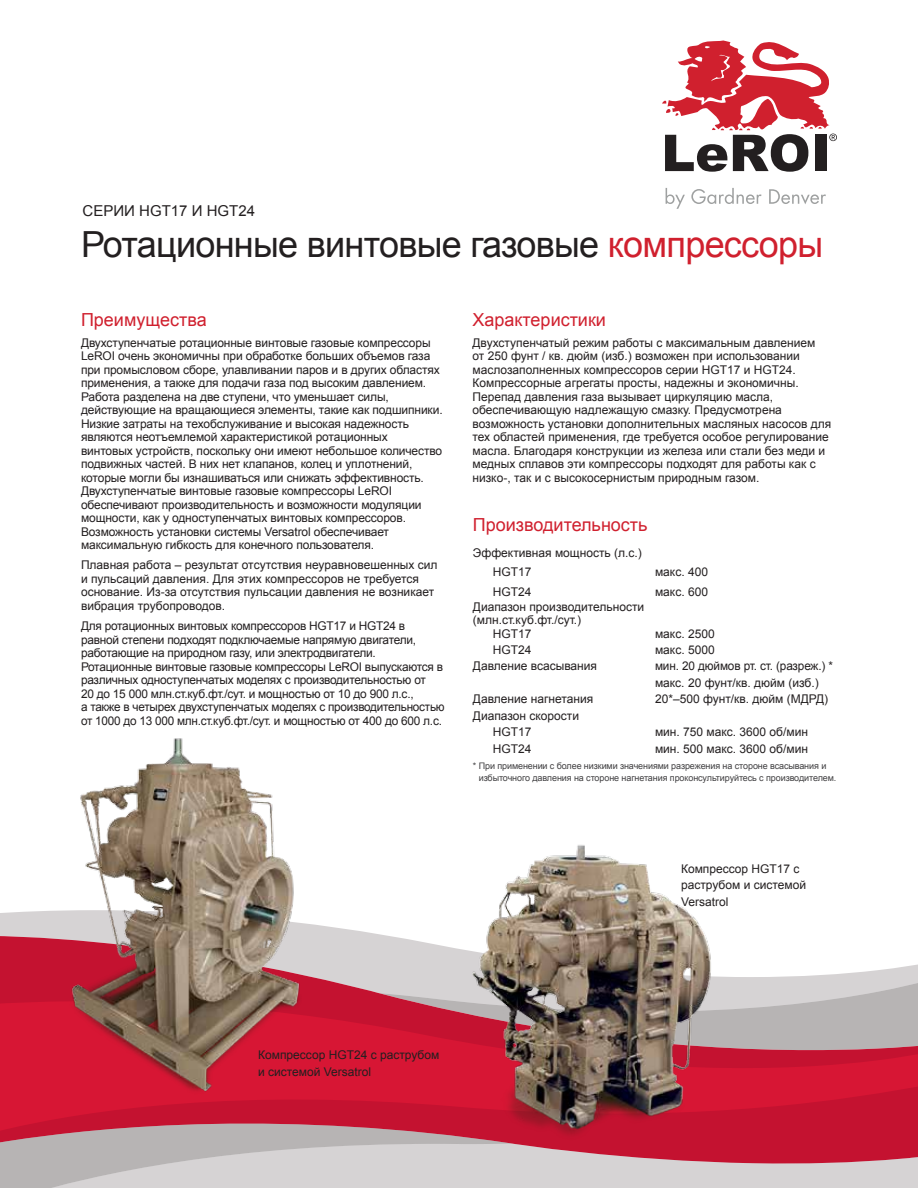
<style>
.page{position:relative;width:918px;height:1188px;background:#fff}
.page>*{position:absolute;margin:0;border:0;box-sizing:border-box;transform-origin:0 0}
.t1{font:36px "Arial";letter-spacing:-.02em;color:#231f20}
.t2{font:18px "Arial";color:#d0202e}
.t3{font:15px "Arial";color:#231f20}
.t4{font:12px/13.5px "Arial";letter-spacing:-.01em;color:#231f20}
.t5{font:9px/12px "Arial";letter-spacing:-.01em;color:#414042}
.s1{color:#d0202e}
</style>
<div class="page">
<svg style="left:0;top:911px;width:388px;height:25px;fill:#d6d3d4"></svg>
<svg style="left:0;top:936px;width:918px;height:62px;fill:#d6d3d4"></svg>
<svg style="left:0;top:998px;width:918px;height:124px;background:#ca364e"></svg>
<svg style="left:0;top:1122px;width:918px;height:66px;background:#c99ea5"></svg>
<svg style="left:666px;top:188px;width:19px;height:21px"></svg>
<svg style="left:691px;top:188px;width:71px;height:16px"></svg>
<svg style="left:769px;top:189px;width:57px;height:15px"></svg>
<svg style="left:662px;top:40px;width:175px;height:132px"></svg>
<div style="left:815px;top:135px;width:11px;height:36px;background:#231f20"></div>
<img style="left:456px;top:845px;width:273px;height:303px">
<img style="left:51px;top:738px;width:270px;height:379px">
<p class="t3" style="left:83px;top:201px;width:174px">СЕРИИ HGT17 И HGT24</p>
<h1 class="t1" style="left:81px;top:221px;width:744px">Ротационные винтовые газовые <span class="s1">компрессоры</span></h1>
<h2 class="t2" style="left:81px;top:308px;width:127px">Преимущества</h2>
<p class="t4" style="left:81px;top:336px;width:363px">Двухступенчатые ротационные винтовые газовые компрессоры LeROI очень экономичны при обработке больших объемов газа при промысловом сборе, улавливании паров и в других областях применения, а также для подачи газа под высоким давлением.<br>Работа разделена на две ступени, что уменьшает силы, действующие на вращающиеся элементы, такие как подшипники.<br>Низкие затраты на техобслуживание и высокая надежность являются неотъемлемой характеристикой ротационных<br>винтовых устройств, поскольку они имеют небольшое количество подвижных частей. В них нет клапанов, колец и уплотнений, которые могли бы изнашиваться или снижать эффективность.<br>Двухступенчатые винтовые газовые компрессоры LeROI обеспечивают производительность и возможности модуляции мощности, как у одноступенчатых винтовых компрессоров.<br>Возможность установки системы Versatrol обеспечивает максимальную гибкость для конечного пользователя.</p>
<p class="t4" style="left:81px;top:558px;width:358px">Плавная работа – результат отсутствия неуравновешенных сил и пульсаций давления. Для этих компрессоров не требуется основание. Из-за отсутствия пульсации давления не возникает вибрация трубопроводов.</p>
<p class="t4" style="left:81px;top:619px;width:365px">Для ротационных винтовых компрессоров HGT17 и HGT24 в равной степени подходят подключаемые напрямую двигатели, работающие на природном газу, или электродвигатели.<br>Ротационные винтовые газовые компрессоры LeROI выпускаются в различных одноступенчатых моделях с производительностью от<br>20 до 15 000 млн.ст.куб.фт./сут. и мощностью от 10 до 900 л.с.,<br>а также в четырех двухступенчатых моделях с производительностью от 1000 до 13 000 млн.ст.куб.фт./сут. и мощностью от 400 до 600 л.с.</p>
<h2 class="t2" style="left:472px;top:308px;width:135px">Характеристики</h2>
<p class="t4" style="left:472px;top:336px;width:360px">Двухступенчатый режим работы с максимальным давлением<br>от 250 фунт / кв. дюйм (изб.) возможен при использовании маслозаполненных компрессоров серии HGT17 и HGT24.<br>Компрессорные агрегаты просты, надежны и экономичны.<br>Перепад давления газа вызывает циркуляцию масла, обеспечивающую надлежащую смазку. Предусмотрена возможность установки дополнительных масляных насосов для тех областей применения, где требуется особое регулирование масла. Благодаря конструкции из железа или стали без меди и медных сплавов эти компрессоры подходят для работы как с низко-, так и с высокосернистым природным газом.</p>
<h2 class="t2" style="left:473px;top:512px;width:176px">Производительность</h2>
<p class="t4" style="left:493px;top:544px;width:150px;line-height:19.2px;text-indent:-20px">Эффективная мощность (л.с.)<br>HGT17</p>
<p class="t4" style="left:655px;top:566px;width:54px">макс. 400</p>
<p class="t4" style="left:493px;top:585px;width:40px">HGT24</p>
<p class="t4" style="left:655px;top:585px;width:54px">макс. 600</p>
<p class="t4" style="left:473px;top:600px;width:173px">Диапазон производительности</p>
<p class="t4" style="left:473px;top:613px;width:110px">(млн.ст.куб.фт./сут.)</p>
<p class="t4" style="left:493px;top:627px;width:40px">HGT17</p>
<p class="t4" style="left:655px;top:627px;width:61px">макс. 2500</p>
<p class="t4" style="left:493px;top:643px;width:40px">HGT24</p>
<p class="t4" style="left:655px;top:643px;width:61px">макс. 5000</p>
<p class="t4" style="left:473px;top:660px;width:126px">Давление всасывания</p>
<p class="t4" style="left:655px;top:658px;width:180px;line-height:16.4px">мин. 20 дюймов рт. ст. (разреж.) * макс. 20 фунт/кв. дюйм (изб.)</p>
<p class="t4" style="left:473px;top:692px;width:122px">Давление нагнетания</p>
<p class="t4" style="left:655px;top:692px;width:175px">20*–500 фунт/кв. дюйм (МДРД)</p>
<p class="t4" style="left:493px;top:707px;width:88px;line-height:16.8px;text-indent:-20px">Диапазон скорости<br>HGT17</p>
<p class="t4" style="left:655px;top:726px;width:155px">мин. 750 макс. 3600 об/мин</p>
<p class="t4" style="left:493px;top:742px;width:40px">HGT24</p>
<p class="t4" style="left:655px;top:742px;width:155px">мин. 500 макс. 3600 об/мин</p>
<p class="t5" style="left:479px;top:760px;width:359px;text-indent:-6px">* При применении с более низкими значениями разрежения на стороне всасывания и избыточного давления на стороне нагнетания проконсультируйтесь с производителем.</p>
<p class="t4" style="left:681px;top:860px;width:127px;line-height:16.5px">Компрессор HGT17 с раструбом и системой<br>Versatrol</p>
<p class="t4" style="left:258px;top:1047px;width:183px;line-height:16.5px">Компрессор HGT24 с раструбом и системой Versatrol</p>
</div>
